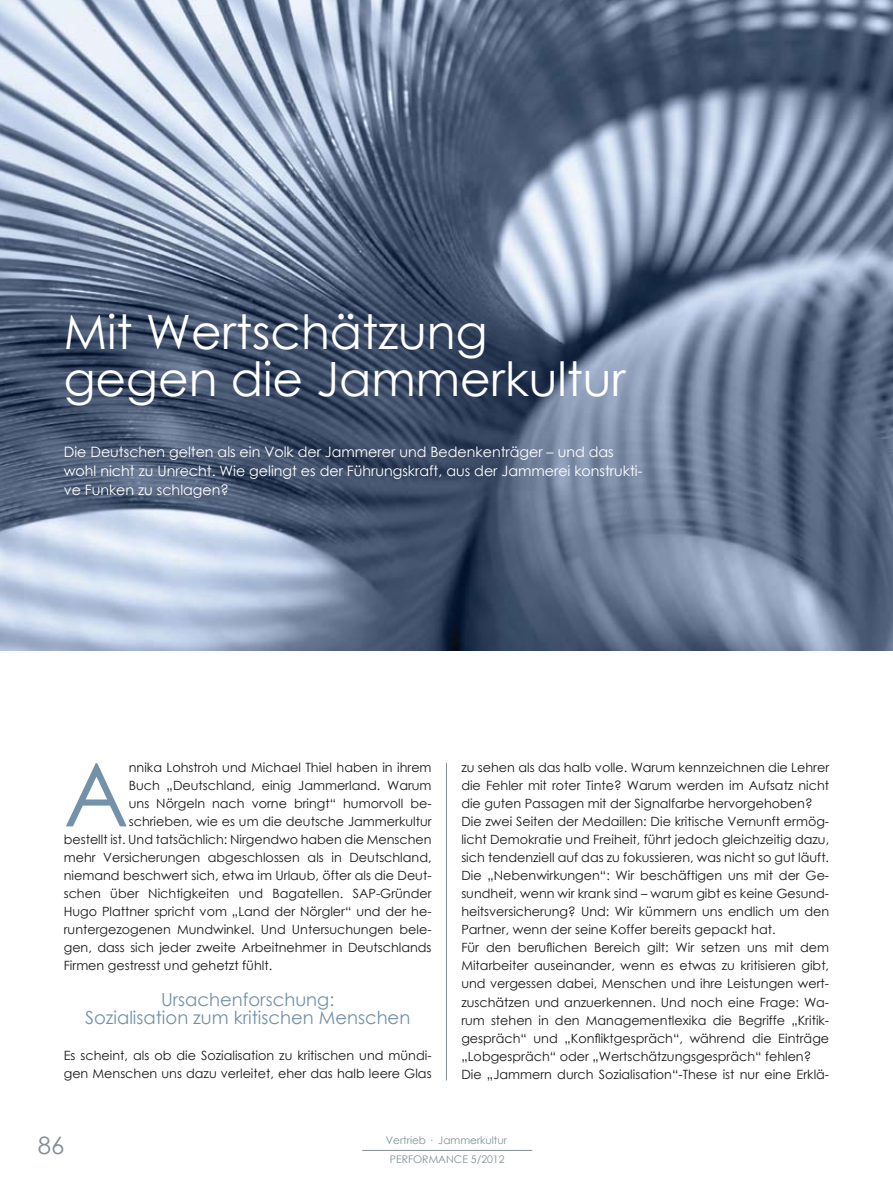
<style>
.page{position:relative;width:893px;height:1191px;background:#fff}
.page>*{position:absolute;margin:0;border:0;box-sizing:border-box;transform-origin:0 0}
.t1{font:87.9px "Century Gothic";color:#7391a9}
.t2{font:47.25px/47.2px "Century Gothic";color:#fff}
.t3{font:24px "Century Gothic";color:#848f94}
.t4{font:18px/18px "Century Gothic";color:#7391a9;text-align:center}
.t5{font:14.25px/18.8px "Century Gothic";color:#fff}
.t6{font:12.75px/18px "Century Gothic";color:#1a1817}
.t7{font:10.5px "Century Gothic";color:#848f94}
</style>
<div class="page">
<hr style="left:362px;top:1150px;width:170px;height:1px;background:#848f94">
<img style="left:0;top:0;width:893px;height:650px">
<hr style="left:446px;top:763px;width:1px;height:317px;background:#848f94">
<h2 class="t2" style="left:64px;top:307px;width:564px">Mit Wertschätzung gegen die Jammerkultur</h2>
<p class="t5" style="left:64px;top:442px;width:580px">Die Deutschen gelten als ein Volk der Jammerer und Bedenkenträger – und das wohl nicht zu Unrecht. Wie gelingt es der Führungskraft, aus der Jammerei konstrukti&shy;ve Funken zu schlagen?</p>
<h1 class="t1" style="left:64px;top:733px;width:62px">A</h1>
<p class="t6" style="left:129px;top:758px;width:304px">nnika Lohstroh und Michael Thiel haben in ihrem</p>
<p class="t6" style="left:129px;top:776px;width:304px">Buch „Deutschland, einig Jammerland. Warum</p>
<p class="t6" style="left:129px;top:794px;width:304px">uns Nörgeln nach vorne bringt“ humorvoll be-</p>
<p class="t6" style="left:129px;top:812px;width:304px">schrieben, wie es um die deutsche Jammerkultur</p>
<p class="t6" style="left:64px;top:830px;width:369px">bestellt ist. Und tatsächlich: Nirgendwo haben die Menschen</p>
<p class="t6" style="left:64px;top:848px;width:369px">mehr Versicherungen abgeschlossen als in Deutschland,</p>
<p class="t6" style="left:64px;top:866px;width:369px">niemand beschwert sich, etwa im Urlaub, öfter als die Deut-</p>
<p class="t6" style="left:64px;top:884px;width:370px">schen über Nichtigkeiten und Bagatellen. SAP-Gründer</p>
<p class="t6" style="left:64px;top:902px;width:369px">Hugo Plattner spricht vom „Land der Nörgler“ und der he-</p>
<p class="t6" style="left:64px;top:920px;width:369px">runtergezogenen Mundwinkel. Und Untersuchungen bele-</p>
<p class="t6" style="left:64px;top:938px;width:369px">gen, dass sich jeder zweite Arbeitnehmer in Deutschlands</p>
<p class="t6" style="left:64px;top:956px;width:210px">Firmen gestresst und gehetzt fühlt.</p>
<h3 class="t4" style="left:85px;top:990px;width:327px">Ursachenforschung:<br>Sozialisation zum kritischen Menschen</h3>
<p class="t6" style="left:64px;top:1046px;width:369px">Es scheint, als ob die Sozialisation zu kritischen und mündi&shy;gen Menschen uns dazu verleitet, eher das halb leere Glas</p>
<p class="t6" style="left:461px;top:758px;width:370px">zu sehen als das halb volle. Warum kennzeichnen die Lehrer die Fehler mit roter Tinte? Warum werden im Aufsatz nicht die guten Passagen mit der Signalfarbe hervorgehoben?<br>Die zwei Seiten der Medaillen: Die kritische Vernunft ermög&shy;licht Demokratie und Freiheit, führt jedoch gleichzeitig dazu, sich tendenziell auf das zu fokussieren, was nicht so gut läuft.<br>Die „N ebenwirkungen“: Wir beschäftigen uns mit der Ge&shy;sundheit, wenn wir krank sind – warum gibt es keine Gesund&shy;heitsversicherung? Und: Wir kümmern uns endlich um den Partner, wenn der seine Koffer bereits gepackt hat.<br>Für den beruflichen Bereich gilt: Wir setzen uns mit dem Mitarbeiter auseinander, wenn es etwas zu kritisieren gibt, und vergessen dabei, Menschen und ihre Leistungen wert&shy;zuschätzen und anzuerkennen. Und noch eine Frage: Wa&shy;rum stehen in den Managementlexika die Begriffe „Kritik&shy;gespräch“ und „Konfliktgespräch“, während die Einträge „Lobgespräch“ oder „Wertschätzungsgespräch“ fehlen?<br>Die „Jammern durch Sozialisation“-These ist nur eine Erklä-</p>
<h3 class="t3" style="left:38px;top:1128px;width:28px">86</h3>
<p class="t7" style="left:386px;top:1132px;width:123px">Vertrieb · Jammerkultur</p>
<p class="t7" style="left:390px;top:1151px;width:116px">Performance 5/2012</p>
</div>
